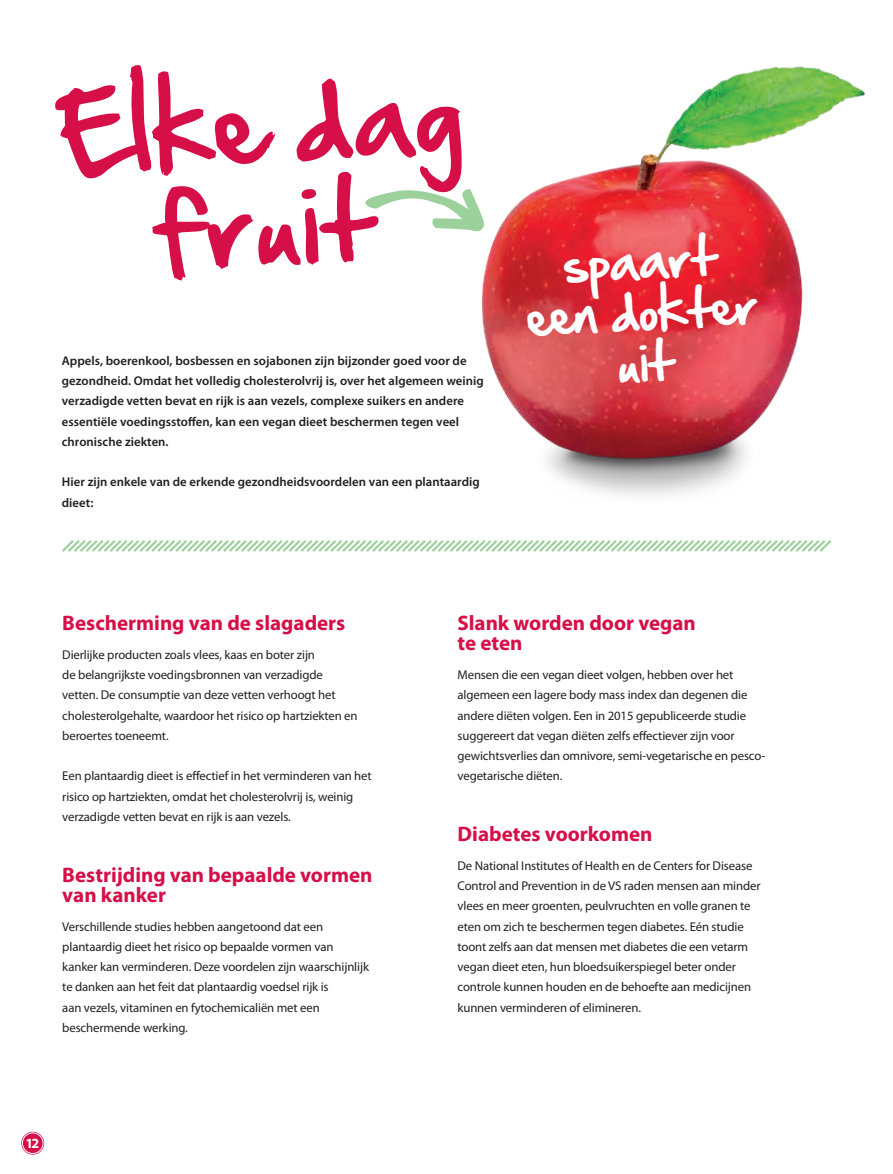
<style>
.page{position:relative;width:893px;height:1174px;background:#fff}
.page>*{position:absolute;margin:0;border:0;box-sizing:border-box;transform-origin:0 0}
.t1{font:95.1px/101.2px "Hand Of Sean";color:#d60f48;text-align:center}
.t2{font:46.5px/51px "Hand Of Sean";color:#fff;text-align:center}
.t3{font:700 21px/20.2px "Myriad Pro";color:#d60f48}
.t4{font:700 14.1px "Myriad Pro";color:#fff}
.t5{font:12.75px/20.2px "Myriad Pro";letter-spacing:-.01em;color:#231f20}
.t6{font:600 12.75px/20.2px "Myriad Pro";letter-spacing:.005em;color:#231f20}
</style>
<div class="page">
<img style="left:481px;top:66px;width:384px;height:430px">
<svg style="left:62px;top:540px;width:770px;height:12px"></svg>
<svg style="left:21px;top:1131px;width:23px;height:23px"></svg>
<div style="left:22px;top:1132px;width:21px;height:21px;border:1px solid #fff;border-radius:50%"></div>
<svg style="left:365px;top:189px;width:119px;height:43px"></svg>
<h1 class="t1" style="left:58px;top:83px;width:403px;rotate:-3deg">Elke dag fruit</h1>
<p class="t6" style="left:62px;top:350px;width:423px">Appels, boerenkool, bosbessen en sojabonen zijn bijzonder goed voor de gezondheid. Omdat het volledig cholesterolvrij is, over het algemeen weinig verzadigde vetten bevat en rijk is aan vezels, complexe suikers en andere essentiële voedingsstoffen, kan een vegan dieet beschermen tegen veel chronische ziekten.</p>
<p class="t6" style="left:62px;top:471px;width:419px">Hier zijn enkele van de erkende gezondheidsvoordelen van een plantaardig dieet:</p>
<h2 class="t2" style="left:524px;top:240px;width:232px;rotate:-3deg">spaart een dokter uit</h2>
<h3 class="t3" style="left:62px;top:612px;width:285px">Bescherming van de slagaders</h3>
<p class="t5" style="left:62px;top:644px;width:297px">Dierlijke producten zoals vlees, kaas en boter zijn<br>de belangrijkste voedingsbronnen van verzadigde vetten. De consumptie van deze vetten verhoogt het cholesterolgehalte, waardoor het risico op hartziekten en beroertes toeneemt.</p>
<p class="t5" style="left:62px;top:765px;width:311px">Een plantaardig dieet is effectief in het verminderen van het risico op hartziekten, omdat het cholesterolvrij is, weinig verzadigde vetten bevat en rijk is aan vezels.</p>
<h3 class="t3" style="left:62px;top:863px;width:312px">Bestrijding van bepaalde vormen van kanker</h3>
<p class="t5" style="left:62px;top:916px;width:308px">Verschillende studies hebben aangetoond dat een plantaardig dieet het risico op bepaalde vormen van kanker kan verminderen. Deze voordelen zijn waarschijnlijk te danken aan het feit dat plantaardig voedsel rijk is<br>aan vezels, vitaminen en fytochemicaliën met een beschermende werking.</p>
<p class="t4" style="left:25px;top:1133px;width:15px">12</p>
<h3 class="t3" style="left:458px;top:612px;width:240px">Slank worden door vegan te eten</h3>
<p class="t5" style="left:458px;top:664px;width:309px">Mensen die een vegan dieet volgen, hebben over het algemeen een lagere body mass index dan degenen die andere diëten volgen. Een in 2015 gepubliceerde studie suggereert dat vegan diëten zelfs effectiever zijn voor gewichtsverlies dan omnivore, semi-vegetarische en pesco&shy;vegetarische diëten.</p>
<h3 class="t3" style="left:458px;top:823px;width:196px">Diabetes voorkomen</h3>
<p class="t5" style="left:458px;top:855px;width:305px">De National Institutes of Health en de Centers for Disease Control and Prevention in de VS raden mensen aan minder vlees en meer groenten, peulvruchten en volle granen te eten om zich te beschermen tegen diabetes. Eén studie toont zelfs aan dat mensen met diabetes die een vetarm vegan dieet eten, hun bloedsuikerspiegel beter onder controle kunnen houden en de behoefte aan medicijnen kunnen verminderen of elimineren.</p>
</div>
